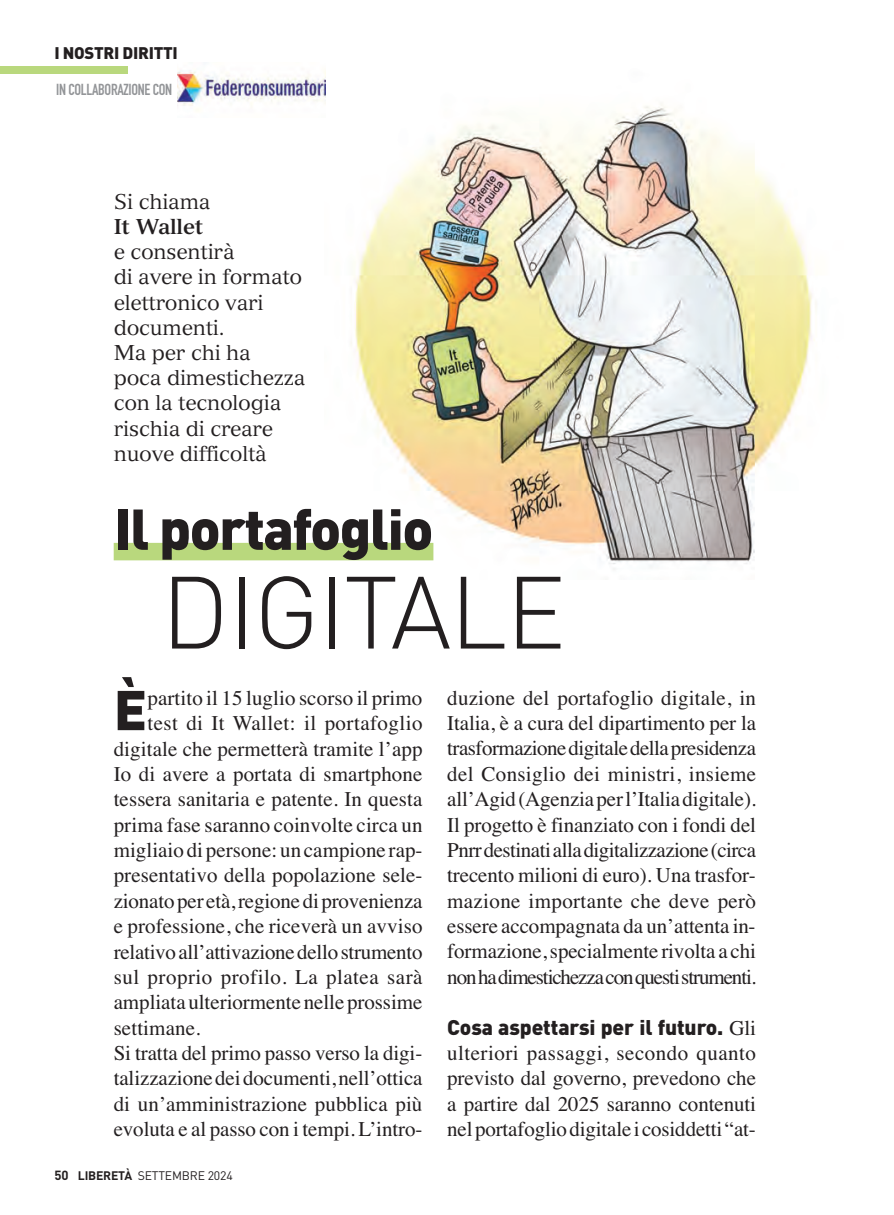
<style>
.page{position:relative;width:894px;height:1215px;background:#fff}
.page>*{position:absolute;margin:0;border:0;box-sizing:border-box;transform-origin:0 0}
.t1{font:300 100.8px "DIN";letter-spacing:-.015em;color:#231f20}
.t2{font:900 56.7px "DIN";letter-spacing:-.03em;color:#231f20}
.t3{font:900 55.12px "DIN";color:#231f20}
.t4{font:21px/25.4px "Times";color:#231f20;text-align:justify}
.t5{font:21px/25.2px "Versailles";letter-spacing:-.01em;color:#231f20}
.t6{font:21px "Times";letter-spacing:.025em;color:#231f20}
.t7{font:900 21px "DIN";letter-spacing:-.005em;color:#231f20}
.t8{font:21px "Times";letter-spacing:.02em;color:#231f20}
.t9{font:700 21px "Versailles";letter-spacing:-.01em;color:#231f20}
.t10{font:900 16.62px "DIN";letter-spacing:-.015em;color:#231f20}
.t11{font:700 15.75px "DIN Condensed";letter-spacing:-.02em;color:#939598}
.t12{font:12.25px "DIN";letter-spacing:-.015em;color:#231f20}
.s1{font-weight:700;font-size:13.12px}
.s2{font-weight:700}
.s3{font-family:"Times";font-weight:400}
</style>
<div class="page">
<img style="left:325px;top:103px;width:490px;height:467px">
<div style="left:0;top:66px;width:128px;height:7px;background:#b9d87d"></div>
<img style="left:178px;top:70px;width:148px;height:47px">
<div style="left:114px;top:543px;width:319px;height:17px;background:#b9d87d"></div>
<p class="t10" style="left:54px;top:48px;width:125px">I NOSTRI DIRITTI</p>
<p class="t11" style="left:56px;top:80px;width:118px">IN COLLABORAZIONE CON</p>
<p class="t5" style="left:114px;top:191px;width:98px">Si chiama</p>
<p class="t9" style="left:114px;top:219px;width:91px">It Wallet</p>
<p class="t5" style="left:114px;top:241px;width:193px">e consentirà<br>di avere in formato elettronico vari documenti.<br>Ma per chi ha<br>poca dimestichezza con la tecnologia rischia di creare nuove difficoltà</p>
<h2 class="t2" style="left:114px;top:509px;width:321px">Il portafoglio</h2>
<h1 class="t1" style="left:161px;top:576px;width:407px">DIGITALE</h1>
<h3 class="t3" style="left:114px;top:690px;width:35px">È</h3>
<p class="t4" style="left:147px;top:687px;width:277px">partito il 15 luglio scorso il primo</p>
<p class="t8" style="left:147px;top:716px;width:277px">test di It Wallet: il portafoglio</p>
<p class="t4" style="left:114px;top:738px;width:310px">digitale che permetterà tramite l’app</p>
<p class="t4" style="left:114px;top:763px;width:310px">Io di avere a portata di smartphone</p>
<p class="t4" style="left:114px;top:789px;width:310px">tessera sanitaria e patente. In questa</p>
<p class="t4" style="left:114px;top:814px;width:310px">prima fase saranno coinvolte circa un</p>
<p class="t4" style="left:114px;top:839px;width:310px">migliaio di persone: un campione rap-</p>
<p class="t4" style="left:114px;top:865px;width:310px">presentativo della popolazione sele-</p>
<p class="t4" style="left:114px;top:890px;width:310px">zionato per età, regione di provenienza</p>
<p class="t4" style="left:114px;top:915px;width:310px">e professione, che riceverà un avviso</p>
<p class="t4" style="left:114px;top:941px;width:310px">relativo all’attivazione dello strumento</p>
<p class="t6" style="left:114px;top:969px;width:310px">sul proprio profilo. La platea sarà</p>
<p class="t4" style="left:114px;top:991px;width:310px">ampliata ulteriormente nelle prossime</p>
<p class="t4" style="left:114px;top:1017px;width:88px">settimane.</p>
<p class="t4" style="left:114px;top:1042px;width:310px">Si tratta del primo passo verso la digi-</p>
<p class="t4" style="left:114px;top:1068px;width:310px">talizzazione dei documenti, nell’ottica</p>
<p class="t4" style="left:114px;top:1093px;width:310px">di un’amministrazione pubblica più</p>
<p class="t4" style="left:114px;top:1118px;width:310px">evoluta e al passo con i tempi. L’intro-</p>
<p class="t12" style="left:54px;top:1171px;width:180px"><span class="s1">50</span> <span class="s2">LIBERETÀ</span> SETTEMBRE 2024</p>
<p class="t4" style="left:447px;top:687px;width:310px">duzione del portafoglio digitale, in Italia, è a cura del dipartimento per la trasformazione digitale della presidenza del Consiglio dei ministri, insieme all’Agid (Agenzia per l’Italia digitale).<br>Il progetto è finanziato con i fondi del Pnrr destinati alla digitalizzazione (circa trecento milioni di euro). Una trasfor&shy;mazione importante che deve però essere accompagnata da un’attenta in&shy;formazione, specialmente rivolta a chi non ha dimestichezza con questi strumenti.</p>
<p class="t7" style="left:447px;top:1019px;width:310px">Cosa aspettarsi per il futuro. <span class="s3">Gli</span></p>
<p class="t4" style="left:447px;top:1042px;width:310px">ulteriori passaggi, secondo quanto previsto dal governo, prevedono che a partire dal 2025 saranno contenuti nel portafoglio digitale i cosiddetti “at-</p>
</div>
